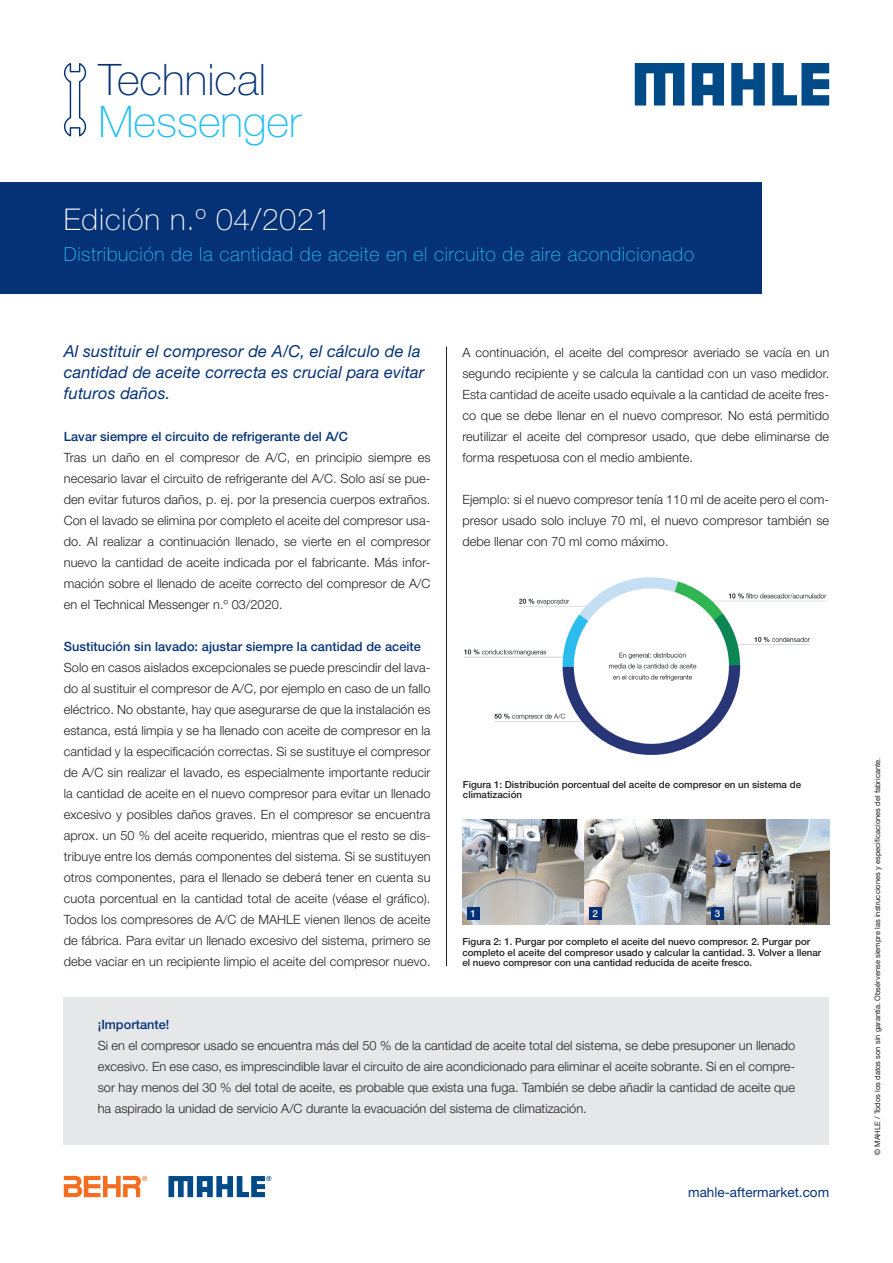
<style>
.page{position:relative;width:893px;height:1263px;background:#fff}
.page>*{position:absolute;margin:0;border:0;box-sizing:border-box;transform-origin:0 0}
.t1{font:100 43.5px "Helvetica Neue LT Pro";color:#053276}
.t2{font:100 43.5px "Helvetica Neue LT Pro";color:#26bff0}
.t3{font:100 30px "Helvetica Neue LT Pro";letter-spacing:.03em;color:#fff}
.t4{font:100 19.5px "Helvetica Neue LT Pro";letter-spacing:.03em;color:#26bff0}
.t5{font:italic 16.5px/21px "Helvetica Neue LT Pro";letter-spacing:.005em;color:#053276}
.t6{font:13.5px "Helvetica Neue LT Pro";color:#053276}
.t7{font:300 12.75px/21px "Helvetica Neue LT Pro";letter-spacing:.005em;color:#231f20;text-align:justify}
.t8{font:500 12.75px "Helvetica Neue LT Pro";letter-spacing:.005em;color:#053276}
.t9{font:500 9.75px/10.5px "Helvetica Neue LT Pro";color:#231f20}
.t10{font:500 9.75px "Helvetica Neue LT Pro";color:#fff}
.t11{font:7.5px "Helvetica Neue LT Com";letter-spacing:.005em;color:#231f20}
</style>
<div class="page">
<svg style="left:64px;top:63px;width:23px;height:74px"></svg>
<img style="left:462px;top:819px;width:123px;height:105px">
<svg style="left:585px;top:819px;width:122px;height:105px;background:#a5a7a9"></svg>
<svg style="left:707px;top:819px;width:122px;height:105px;background:#979694"></svg>
<div style="left:64px;top:997px;width:765px;height:148px;background:#e6e7e9"></div>
<hr style="left:446px;top:347px;width:1px;height:619px;background:#231f20">
<img style="left:464px;top:577px;width:363px;height:178px">
<svg style="left:168px;top:1176px;width:103px;height:21px"></svg>
<svg style="left:64px;top:1175px;width:83px;height:22px"></svg>
<div style="left:0;top:183px;width:761px;height:111px;background:#053276"></div>
<div style="left:467px;top:907px;width:12px;height:13px;background:#053276"></div>
<div style="left:589px;top:907px;width:13px;height:13px;background:#053276"></div>
<div style="left:711px;top:907px;width:13px;height:13px;background:#053276"></div>
<svg style="left:635px;top:63px;width:49px;height:43px"></svg>
<svg style="left:731px;top:63px;width:34px;height:43px"></svg>
<svg style="left:772px;top:63px;width:57px;height:43px"></svg>
<svg style="left:692px;top:63px;width:32px;height:43px"></svg>
<h1 class="t1" style="left:98px;top:53px;width:169px">Technical</h1>
<h1 class="t2" style="left:98px;top:95px;width:204px">Messenger</h1>
<h2 class="t3" style="left:64px;top:201px;width:269px">Edición n.º 04/2021</h2>
<h3 class="t4" style="left:64px;top:243px;width:632px">Distribución de la cantidad de aceite en el circuito de aire acondicionado</h3>
<p class="t5" style="left:64px;top:340px;width:362px">Al sustituir el compresor de A/C, el cálculo de la cantidad de aceite correcta es crucial para evitar futuros daños.</p>
<p class="t8" style="left:64px;top:429px;width:286px">Lavar siempre el circuito de refrigerante del A/C</p>
<p class="t7" style="left:64px;top:447px;width:368px">Tras un daño en el compresor de A/C, en principio siempre es necesario lavar el circuito de refrigerante del A/C. Solo así se pue&shy;den evitar futuros daños, p. ej. por la presencia cuerpos extraños.<br>Con el lavado se elimina por completo el aceite del compresor usa&shy;do. Al realizar a continuación llenado, se vierte en el compresor nuevo la cantidad de aceite indicada por el fabricante. Más infor&shy;mación sobre el llenado de aceite correcto del compresor de A/C en el Technical Messenger n.º 03/2020.</p>
<p class="t8" style="left:64px;top:639px;width:359px">Sustitución sin lavado: ajustar siempre la cantidad de aceite</p>
<p class="t7" style="left:64px;top:657px;width:368px">Solo en casos aislados excepcionales se puede prescindir del lava&shy;do al sustituir el compresor de A/C, por ejemplo en caso de un fallo eléctrico. No obstante, hay que asegurarse de que la instalación es estanca, está limpia y se ha llenado con aceite de compresor en la cantidad y la especificación correctas. Si se sustituye el compresor de A/C sin realizar el lavado, es especialmente importante reducir la cantidad de aceite en el nuevo compresor para evitar un llenado excesivo y posibles daños graves. En el compresor se encuentra aprox. un 50 % del aceite requerido, mientras que el resto se dis&shy;tribuye entre los demás componentes del sistema. Si se sustituyen otros componentes, para el llenado se deberá tener en cuenta su cuota porcentual en la cantidad total de aceite (véase el gráfico).<br>Todos los compresores de A/C de MAHLE vienen llenos de aceite de fábrica. Para evitar un llenado excesivo del sistema, primero se debe vaciar en un recipiente limpio el aceite del compresor nuevo.</p>
<p class="t7" style="left:462px;top:342px;width:368px">A continuación, el aceite del compresor averiado se vacía en un segundo recipiente y se calcula la cantidad con un vaso medidor.<br>Esta cantidad de aceite usado equivale a la cantidad de aceite fres&shy;co que se debe llenar en el nuevo compresor. No está permitido reutilizar el aceite del compresor usado, que debe eliminarse de forma respetuosa con el medio ambiente.</p>
<p class="t7" style="left:462px;top:489px;width:368px">Ejemplo: si el nuevo compresor tenía 110 ml de aceite pero el com&shy;presor usado solo incluye 70 ml, el nuevo compresor también se debe llenar con 70 ml como máximo.</p>
<p class="t9" style="left:463px;top:779px;width:340px">Figura 1: Distribución porcentual del aceite de compresor en un sistema de climatización</p>
<p class="t10" style="left:470px;top:908px;width:7px">1</p>
<p class="t10" style="left:593px;top:908px;width:7px">2</p>
<p class="t10" style="left:715px;top:908px;width:7px">3</p>
<p class="t9" style="left:462px;top:936px;width:360px">Figura 2: 1. Purgar por completo el aceite del nuevo compresor. 2. Purgar por completo el aceite del compresor usado y calcular la cantidad. 3. Volver a llenar el nuevo compresor con una cantidad reducida de aceite fresco.</p>
<p class="t8" style="left:98px;top:1017px;width:73px">¡Importante!</p>
<p class="t7" style="left:98px;top:1035px;width:699px">Si en el compresor usado se encuentra más del 50 % de la cantidad de aceite total del sistema, se debe presuponer un llenado excesivo. En ese caso, es imprescindible lavar el circuito de aire acondicionado para eliminar el aceite sobrante. Si en el compre&shy;sor hay menos del 30 % del total de aceite, es probable que exista una fuga. También se debe añadir la cantidad de aceite que ha aspirado la unidad de servicio A/C durante la evacuación del sistema de climatización.</p>
<p class="t6" style="left:688px;top:1184px;width:143px">mahle-aftermarket.com</p>
<p class="t11" style="left:873px;top:1155px;width:399px;rotate:-90deg">© MAHLE / Todos los datos son sin garantía. Obsérvense siempre las instrucciones y especificaciones del fabricante.</p>
</div>
